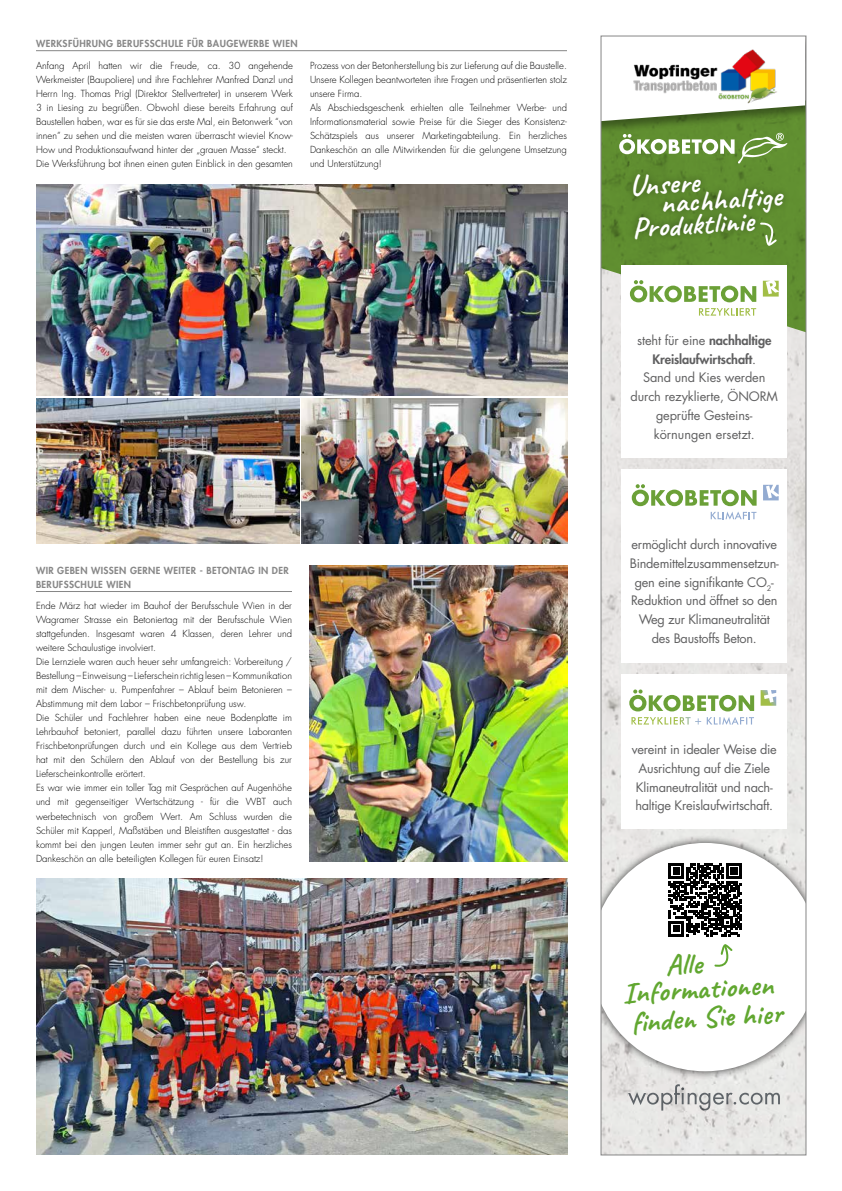
<style>
.page{position:relative;width:842px;height:1191px;background:#fff}
.page>*{position:absolute;margin:0;border:0;box-sizing:border-box;transform-origin:0 0}
.t1{font:29.5px/25.1px "Caveat";color:#61a730}
.t2{font:29.5px/23.4px "Caveat";color:#fff}
.t3{font:12.7px/18.7px "Futura Std";letter-spacing:-.02em;color:#606061;text-align:center}
.t4{font:300 9.5px/14px "Futura Std";color:#000}
.t5{font:800 9.5px/14px "Futura Std";letter-spacing:.04em;color:#878787}
.s1{font-weight:800}
</style>
<div class="page">
<hr style="left:36px;top:50px;width:531px;height:1px;background:#878787">
<hr style="left:36px;top:591px;width:256px;height:1px;background:#878787">
<img style="left:301px;top:398px;width:266px;height:145px">
<img style="left:36px;top:398px;width:263px;height:145px">
<img style="left:36px;top:878px;width:531px;height:277px">
<img style="left:36px;top:184px;width:531px;height:211px">
<img style="left:309px;top:565px;width:258px;height:296px">
<img style="left:602px;top:355px;width:202px;height:798px">
<svg style="left:602px;top:143px;width:202px;height:212px;fill:#608f30"></svg>
<div style="left:622px;top:265px;width:165px;height:192px;background:#fff"></div>
<div style="left:622px;top:469px;width:165px;height:193px;background:#fff"></div>
<div style="left:622px;top:674px;width:165px;height:154px;background:#fff"></div>
<svg style="left:763px;top:485px;width:16px;height:15px"></svg>
<svg style="left:632px;top:484px;width:125px;height:35px"></svg>
<svg style="left:629px;top:689px;width:125px;height:22px"></svg>
<svg style="left:761px;top:690px;width:15px;height:15px"></svg>
<svg style="left:631px;top:717px;width:70px;height:7px"></svg>
<svg style="left:707px;top:717px;width:47px;height:8px"></svg>
<svg style="left:630px;top:280px;width:126px;height:22px"></svg>
<svg style="left:763px;top:281px;width:16px;height:15px"></svg>
<svg style="left:699px;top:308px;width:57px;height:8px"></svg>
<svg style="left:628px;top:1084px;width:152px;height:26px"></svg>
<div style="left:601px;top:36px;width:204px;height:107px;background:#000;opacity:.39"></div>
<svg style="left:602px;top:37px;width:202px;height:84px"></svg>
<img style="left:627px;top:44px;width:155px;height:63px">
<div style="left:601px;top:834px;width:204px;height:245px;background:#000;opacity:.75"></div>
<svg style="left:602px;top:843px;width:202px;height:228px"></svg>
<svg style="left:668px;top:863px;width:74px;height:73px"></svg>
<svg style="left:713px;top:943px;width:20px;height:26px"></svg>
<svg style="left:619px;top:133px;width:175px;height:114px"></svg>
<div style="left:600px;top:35px;width:206px;height:1120px;border:1px solid #878787"></div>
<p class="t5" style="left:36px;top:37px;width:263px">WERKSFÜHRUNG BERUFSSCHULE FÜR BAUGEWERBE WIEN</p>
<p class="t4" style="left:36px;top:58px;width:258px">Anfang April hatten wir die Freude, ca. 30 angehende Werkmeister (Baupoliere) und ihre Fachlehrer Manfred Danzl und Herrn Ing. Thomas Prigl (Direktor Stellvertreter) in unserem Werk 3 in Liesing zu begrüßen. Obwohl diese bereits Erfahrung auf Baustellen haben, war es für sie das erste Mal, ein Betonwerk “von innen” zu sehen und die meisten waren überrascht wieviel Know-How und Produktionsaufwand hinter der „grauen Masse“ steckt.<br>Die Werksführung bot ihnen einen guten Einblick in den gesamten</p>
<p class="t4" style="left:310px;top:58px;width:258px">Prozess von der Betonherstellung bis zur Lieferung auf die Baustelle.<br>Unsere Kollegen beantworteten ihre Fragen und präsentierten stolz unsere Firma.<br>Als Abschiedsgeschenk erhielten alle Teilnehmer Werbe- und Informationsmaterial sowie Preise für die Sieger des Konsistenz-Schätzspiels aus unserer Marketingabteilung. Ein herzliches Dankeschön an alle Mitwirkenden für die gelungene Umsetzung und Unterstützung!</p>
<p class="t5" style="left:36px;top:564px;width:254px">WIR GEBEN WISSEN GERNE WEITER - BETONTAG IN DER<br>BERUFSSCHULE WIEN</p>
<p class="t4" style="left:36px;top:599px;width:257px">Ende März hat wieder im Bauhof der Berufsschule Wien in der Wagramer Strasse ein Betoniertag mit der Berufsschule Wien stattgefunden. Insgesamt waren 4 Klassen, deren Lehrer und weitere Schaulustige involviert.<br>Die Lernziele waren auch heuer sehr umfangreich: Vorbereitung / Bestellung – Einweisung – Lieferschein richtig lesen – Kommunikation mit dem Mischer- u. Pumpenfahrer – Ablauf beim Betonieren – Abstimmung mit dem Labor – Frischbetonprüfung usw.<br>Die Schüler und Fachlehrer haben eine neue Bodenplatte im Lehrbauhof betoniert, parallel dazu führten unsere Laboranten Frischbetonprüfungen durch und ein Kollege aus dem Vertrieb hat mit den Schülern den Ablauf von der Bestellung bis zur Lieferscheinkontrolle erörtert.<br>Es war wie immer ein toller Tag mit Gesprächen auf Augenhöhe und mit gegenseitiger Wertschätzung - für die WBT auch werbetechnisch von großem Wert. Am Schluss wurden die Schüler mit Kapperl, Maßstäben und Bleistiften ausgestattet - das kommt bei den jungen Leuten immer sehr gut an. Ein herzliches Dankeschön an alle beteiligten Kollegen für euren Einsatz!</p>
<h1 class="t2" style="left:629px;top:174px;width:71px;rotate:-3deg">Unsere</h1>
<h1 class="t2" style="left:630px;top:192px;width:152px;text-indent:29px;rotate:-3deg">nachhaltige<br>Produktlinie</h1>
<h2 class="t3" style="left:631px;top:331px;width:149px">steht für eine <span class="s1">nachhaltige<br>Kreislaufwirtschaft</span>.<br>Sand und Kies werden durch rezyklierte, ÖNORM geprüfte Gesteins&shy;körnungen ersetzt.</h2>
<h2 class="t3" style="left:630px;top:535px;width:151px">ermöglicht durch innovative<br>Bindemittelzusammensetzun&shy;gen eine signifikante CO<sub>2</sub>-<br>Reduktion und öffnet so den<br>Weg zur Klimaneutralität des Baustoffs Beton.</h2>
<h2 class="t3" style="left:632px;top:740px;width:147px;text-align:left">vereint in idealer Weise die<br>Ausrichtung auf die Ziele<br>Klimaneutralität und nach&shy;haltige Kreislaufwirtschaft.</h2>
<h1 class="t1" style="left:621px;top:955px;width:152px;text-indent:44px;rotate:-3deg">Alle<br>Informationen</h1>
<h1 class="t1" style="left:631px;top:1008px;width:152px;rotate:-3deg">fi nden Sie hier</h1>
</div>
